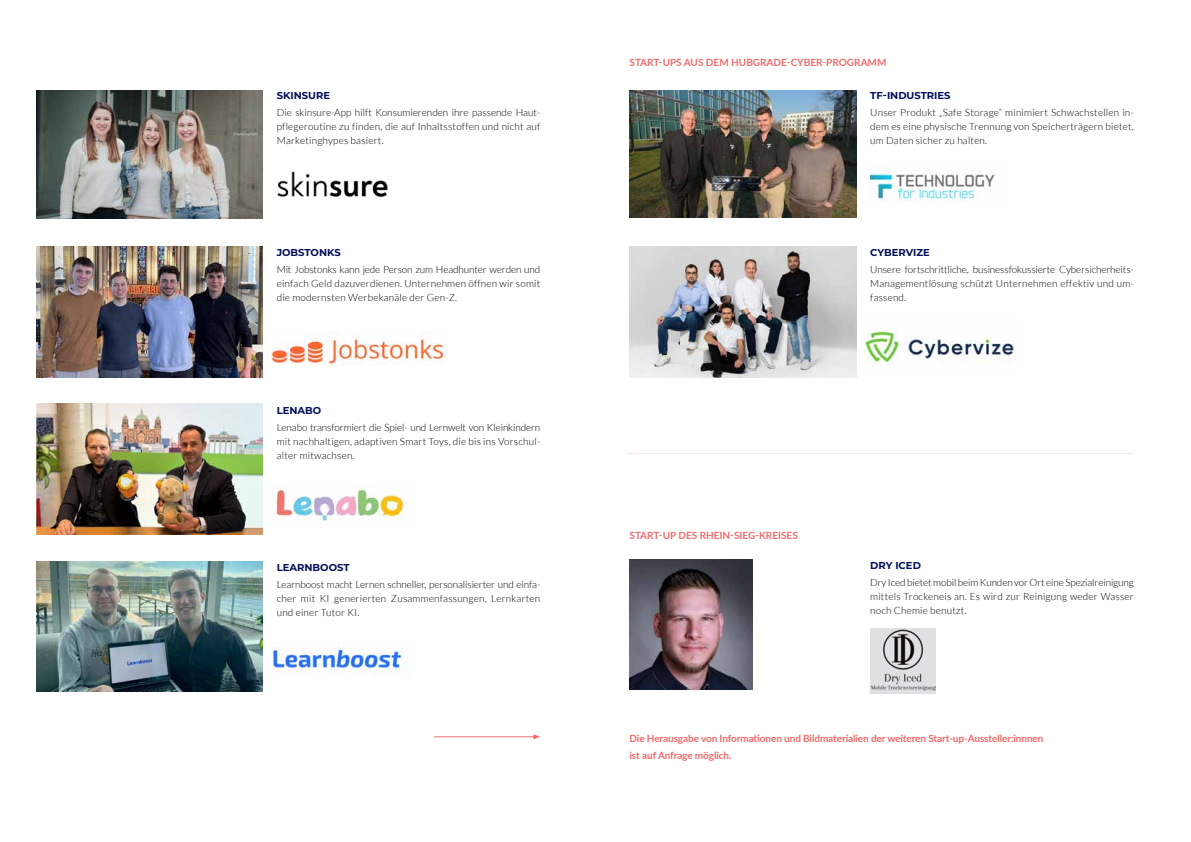
<style>
.page{position:relative;width:1191px;height:842px;background:#fff}
.page>*{position:absolute;margin:0;border:0;box-sizing:border-box;transform-origin:0 0}
.t1{font:300 10px/14px "Lato";letter-spacing:.02em;color:#000;text-align:justify}
.t2{font:700 10px/17px "Lato";letter-spacing:-.01em;color:#ed6c6c}
.t3{font:700 10px "Montserrat";color:#031059}
</style>
<div class="page">
<img style="left:36px;top:90px;width:226px;height:129px">
<img style="left:277px;top:171px;width:111px;height:27px">
<img style="left:36px;top:247px;width:226px;height:130px">
<img style="left:271px;top:332px;width:173px;height:34px">
<img style="left:36px;top:404px;width:226px;height:130px">
<img style="left:273px;top:488px;width:136px;height:34px">
<img style="left:36px;top:561px;width:226px;height:131px">
<img style="left:271px;top:644px;width:138px;height:32px">
<hr style="left:434px;top:736px;width:101px;height:1px;background:#ed6c6c">
<svg style="left:533px;top:734px;width:7px;height:5px"></svg>
<img style="left:629px;top:90px;width:227px;height:128px">
<img style="left:870px;top:172px;width:125px;height:29px">
<img style="left:629px;top:247px;width:227px;height:130px">
<img style="left:864px;top:330px;width:150px;height:34px">
<img style="left:629px;top:559px;width:123px;height:131px">
<img style="left:870px;top:629px;width:65px;height:65px">
<hr style="left:629px;top:453px;width:505px;height:1px;background:#ed6b6b">
<p class="t3" style="left:277px;top:88px;width:55px">SKINSURE</p>
<p class="t1" style="left:277px;top:105px;width:265px">Die skinsure-App hilft Konsumierenden ihre passende Haut&shy;pflegeroutine zu finden, die auf Inhaltsstoffen und nicht auf Marketinghypes basiert.</p>
<p class="t3" style="left:277px;top:246px;width:66px">JOBSTONKS</p>
<p class="t1" style="left:277px;top:263px;width:265px">Mit Jobstonks kann jede Person zum Headhunter werden und einfach Geld dazuverdienen. Unternehmen öffnen wir somit die modernsten Werbekanäle der Gen-Z.</p>
<p class="t3" style="left:277px;top:403px;width:46px">LENABO</p>
<p class="t1" style="left:277px;top:420px;width:265px">Lenabo transformiert die Spiel- und Lernwelt von Kleinkindern mit nachhaltigen, adaptiven Smart Toys, die bis ins Vorschul&shy;alter mitwachsen.</p>
<p class="t3" style="left:277px;top:560px;width:74px">LEARNBOOST</p>
<p class="t1" style="left:277px;top:577px;width:265px">Learnboost macht Lernen schneller, personalisierter und einfa&shy;cher mit KI generierten Zusammenfassungen, Lernkarten und einer Tutor KI.</p>
<p class="t2" style="left:629px;top:54px;width:258px">START-UPS AUS DEM HUBGRADE-CYBER-PROGRAMM</p>
<p class="t3" style="left:870px;top:88px;width:82px">TF-INDUSTRIES</p>
<p class="t1" style="left:870px;top:105px;width:265px">Unser Produkt „Safe Storage“ minimiert Schwachstellen in&shy;dem es eine physische Trennung von Speicherträgern bietet, um Daten sicher zu halten.</p>
<p class="t3" style="left:870px;top:246px;width:61px">CYBERVIZE</p>
<p class="t1" style="left:870px;top:263px;width:265px">Unsere fortschrittliche, businessfokussierte Cybersicherheits-Managementlösung schützt Unternehmen effektiv und um&shy;fassend.</p>
<p class="t2" style="left:629px;top:526px;width:170px">START-UP DES RHEIN-SIEG-KREISES</p>
<p class="t3" style="left:870px;top:558px;width:52px">DRY ICED</p>
<p class="t1" style="left:870px;top:575px;width:265px">Dry Iced bietet mobil beim Kunden vor Ort eine Spezialreinigung mittels Trockeneis an. Es wird zur Reinigung weder Wasser noch Chemie benutzt.</p>
<p class="t2" style="left:629px;top:730px;width:415px">Die Herausgabe von Informationen und Bildmaterialien der weiteren Start-up-Aussteller:innnen ist auf Anfrage möglich.</p>
</div>
